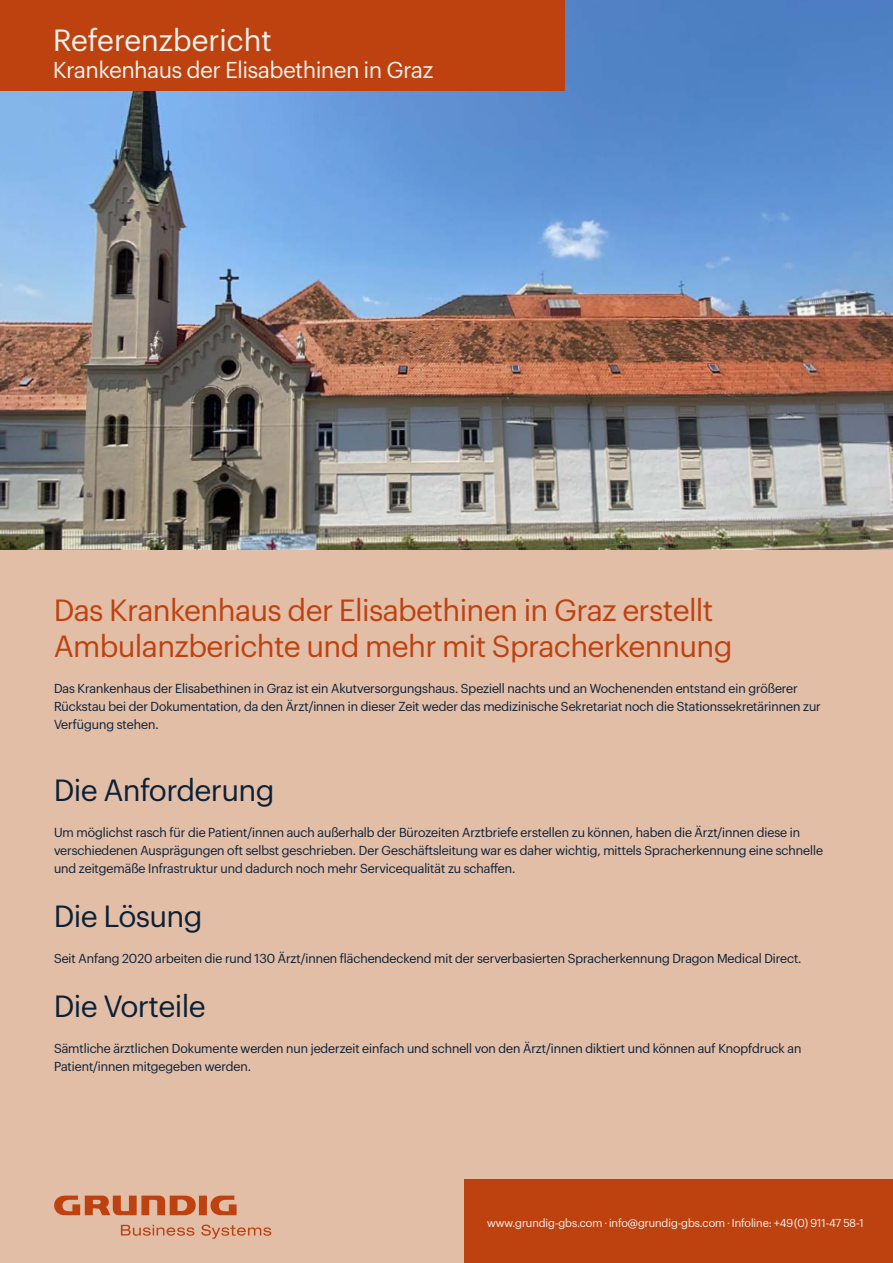
<style>
.page{position:relative;width:893px;height:1263px;background:#fff}
.page>*{position:absolute;margin:0;border:0;box-sizing:border-box;transform-origin:0 0}
.t1{font:30px/36px "Grundig Basics";color:#be4210}
.t2{font:30px "Grundig Basics";color:#0b2138}
.t3{font:500 30px "Grundig Basics";color:#f2f1ed}
.t4{font:22.5px "Grundig Basics";color:#f2f1ed}
.t5{font:12.75px/18px "Grundig Basics";color:#0b2138}
.t6{font:11.25px "Grundig Basics";color:#f2f1ed}
</style>
<div class="page">
<div style="left:0;top:549px;width:893px;height:714px;background:#e3bea7"></div>
<svg style="left:54px;top:1195px;width:183px;height:20px"></svg>
<svg style="left:121px;top:1225px;width:73px;height:11px"></svg>
<svg style="left:201px;top:1224px;width:70px;height:15px"></svg>
<img style="left:0;top:0;width:893px;height:549px">
<div style="left:465px;top:1179px;width:428px;height:84px;background:#be4210"></div>
<div style="left:0;top:0;width:565px;height:90px;background:#be4210"></div>
<h1 class="t3" style="left:53px;top:18px;width:220px">Referenzbericht</h1>
<h2 class="t4" style="left:53px;top:53px;width:382px">Krankenhaus der Elisabethinen in Graz</h2>
<h1 class="t1" style="left:54px;top:590px;width:680px">Das Krankenhaus der Elisabethinen in Graz erstellt<br>Ambulanzberichte und mehr mit Spracherkennung</h1>
<p class="t5" style="left:54px;top:678px;width:768px">Das Krankenhaus der Elisabethinen in Graz ist ein Akutversorgungshaus. Speziell nachts und an Wochenenden entstand ein größerer<br>Rückstau bei der Dokumentation, da den Ärzt/innen in dieser Zeit weder das medizinische Sekretariat noch die Stationssekretärinnen zur<br>Verfügung stehen.</p>
<h1 class="t2" style="left:54px;top:768px;width:222px">Die Anforderung</h1>
<p class="t5" style="left:54px;top:822px;width:770px">Um möglichst rasch für die Patient/innen auch außerhalb der Bürozeiten Arztbriefe erstellen zu können, haben die Ärzt/innen diese in verschiedenen Ausprägungen oft selbst geschrieben. Der Geschäftsleitung war es daher wichtig, mittels Spracherkennung eine schnelle und zeitgemäße Infrastruktur und dadurch noch mehr Servicequalität zu schaffen.</p>
<h1 class="t2" style="left:54px;top:894px;width:150px">Die Lösung</h1>
<p class="t5" style="left:54px;top:948px;width:749px">Seit Anfang 2020 arbeiten die rund 130 Ärzt/innen flächendeckend mit der serverbasierten Spracherkennung Dragon Medical Direct.</p>
<h1 class="t2" style="left:54px;top:984px;width:153px">Die Vorteile</h1>
<p class="t5" style="left:54px;top:1038px;width:749px">Sämtliche ärztlichen Dokumente werden nun jederzeit einfach und schnell von den Ärzt/innen diktiert und können auf Knopfdruck an<br>Patient/innen mitgegeben werden.</p>
<p class="t6" style="left:487px;top:1214px;width:378px">www.grundig-gbs.com · info@grundig-gbs.com · Infoline: +49(0) 911-47 58-1</p>
</div>
